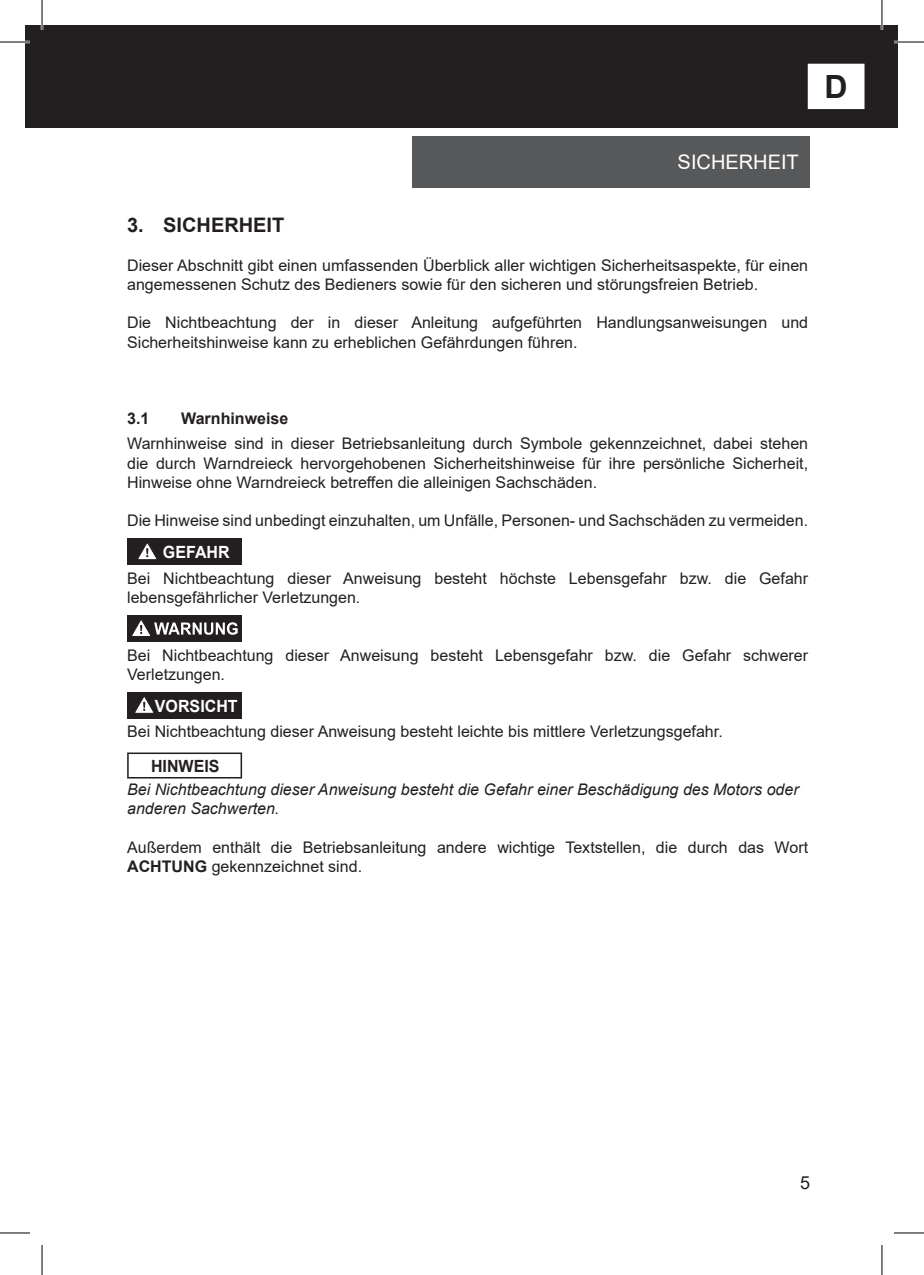
<style>
.page{position:relative;width:924px;height:1275px;background:#fff}
.page>*{position:absolute;margin:0;border:0;box-sizing:border-box;transform-origin:0 0}
.t1{font:700 32px "Arial";color:#231f20}
.t2{font:700 20px "Arial";color:#231f20}
.t3{font:20px "Arial";color:#fff}
.t4{font:18px "Arial";color:#231f20}
.t5{font:700 16.8px "Arial";color:#fff;scale:.95 1}
.t6{font:700 16.8px "Arial";color:#231f20;scale:.95 1}
.t7{font:16px/19.2px "Arial";color:#231f20}
.t8{font:italic 16px/19.2px "Arial";color:#231f20}
.t9{font:700 16px "Arial";color:#231f20}
.s1{font-weight:700}
</style>
<div class="page">
<div style="left:25px;top:25px;width:872px;height:103px;background:#231f20"></div>
<div style="left:127px;top:538px;width:115px;height:26px;background:#231f20"></div>
<svg style="left:138px;top:543px;width:19px;height:17px"></svg>
<div style="left:127px;top:615px;width:115px;height:26px;background:#231f20"></div>
<svg style="left:131px;top:620px;width:106px;height:16px"></svg>
<div style="left:127px;top:692px;width:115px;height:26px;background:#231f20"></div>
<svg style="left:135px;top:696px;width:19px;height:17px"></svg>
<svg style="left:127px;top:752px;width:115px;height:26px"></svg>
<div style="left:412px;top:136px;width:397px;height:51px;background:#57585a"></div>
<div style="left:808px;top:65px;width:55px;height:43px;background:#fff"></div>
<div style="left:807px;top:64px;width:57px;height:45px;border:2px solid #fff"></div>
<hr style="left:0;top:41px;width:30px;height:2px;background:#fff">
<hr style="left:893px;top:41px;width:30px;height:2px;background:#fff">
<hr style="left:41px;top:0;width:2px;height:30px;background:#fff">
<hr style="left:880px;top:0;width:2px;height:30px;background:#fff">
<hr style="left:0;top:42px;width:30px;height:1px;background:#000">
<hr style="left:893px;top:42px;width:30px;height:1px;background:#000">
<hr style="left:0;top:1232px;width:30px;height:1px;background:#000">
<hr style="left:893px;top:1232px;width:30px;height:1px;background:#000">
<hr style="left:42px;top:0;width:1px;height:30px;background:#000">
<hr style="left:42px;top:1245px;width:1px;height:30px;background:#000">
<hr style="left:881px;top:0;width:1px;height:30px;background:#000">
<hr style="left:881px;top:1245px;width:1px;height:30px;background:#000">
<h1 class="t1" style="left:824px;top:64px;width:25px">D</h1>
<p class="t3" style="left:677px;top:148px;width:123px">SICHERHEIT</p>
<p class="t2" style="left:127px;top:211px;width:159px">3. SICHERHEIT</p>
<p class="t7" style="left:127px;top:255px;width:682px">Dieser Abschnitt gibt einen umfassenden Überblick aller wichtigen Sicherheitsaspekte, für einen angemessenen Schutz des Bedieners sowie für den sicheren und störungsfreien Betrieb.</p>
<p class="t7" style="left:127px;top:313px;width:682px">Die Nichtbeachtung der in dieser Anleitung aufgeführten Handlungsanweisungen und<br>Sicherheitshinweise kann zu erheblichen Gefährdungen führen.</p>
<p class="t9" style="left:127px;top:407px;width:24px">3.1</p>
<p class="t9" style="left:181px;top:407px;width:108px">Warnhinweise</p>
<p class="t7" style="left:127px;top:434px;width:682px;text-align:justify">Warnhinweise sind in dieser Betriebsanleitung durch Symbole gekennzeichnet, dabei stehen die durch Warndreieck hervorgehobenen Sicherheitshinweise für ihre persönliche Sicherheit, Hinweise ohne Warndreieck betreffen die alleinigen Sachschäden.</p>
<p class="t7" style="left:127px;top:511px;width:682px">Die Hinweise sind unbedingt einzuhalten, um Unfälle, Personen- und Sachschäden zu vermeiden.</p>
<p class="t5" style="left:163px;top:541px;width:72px">GEFAHR</p>
<p class="t7" style="left:127px;top:568px;width:682px">Bei Nichtbeachtung dieser Anweisung besteht höchste Lebensgefahr bzw. die Gefahr lebensgefährlicher Verletzungen.</p>
<p class="t7" style="left:127px;top:645px;width:682px">Bei Nichtbeachtung dieser Anweisung besteht Lebensgefahr bzw. die Gefahr schwerer<br>Verletzungen.</p>
<p class="t5" style="left:155px;top:695px;width:89px">VORSICHT</p>
<p class="t7" style="left:127px;top:722px;width:597px">Bei Nichtbeachtung dieser Anweisung besteht leichte bis mittlere Verletzungsgefahr.</p>
<p class="t6" style="left:151px;top:755px;width:74px">HINWEIS</p>
<p class="t8" style="left:127px;top:780px;width:672px">Bei Nichtbeachtung dieser Anweisung besteht die Gefahr einer Beschädigung des Motors oder anderen Sachwerten.</p>
<p class="t7" style="left:127px;top:837px;width:682px">Außerdem enthält die Betriebsanleitung andere wichtige Textstellen, die durch das Wort<br><span class="s1">ACHTUNG</span> gekennzeichnet sind.</p>
<p class="t4" style="left:799px;top:1170px;width:12px">5</p>
</div>
